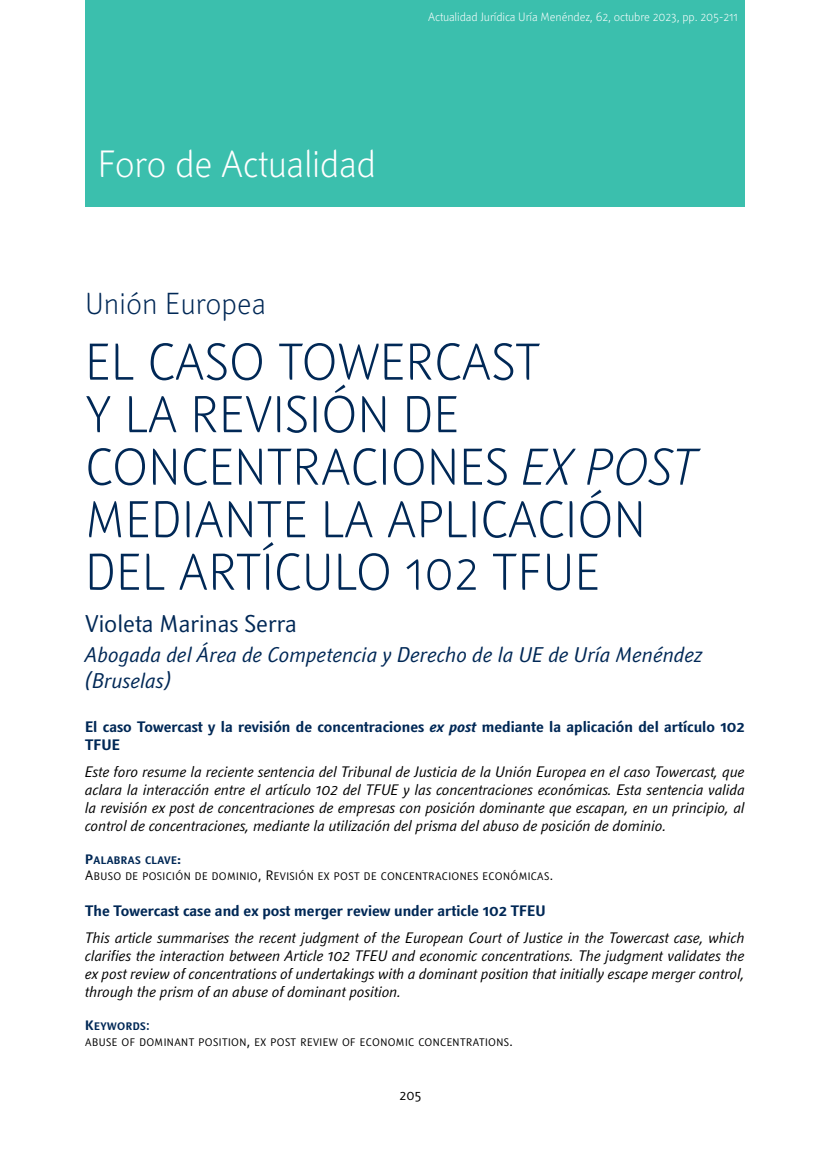
<style>
.page{position:relative;width:830px;height:1149px;background:#fff}
.page>*{position:absolute;margin:0;border:0;box-sizing:border-box;transform-origin:0 0}
.t1{font:300 51px/52.5px "Textra LT";color:#002856}
.t2{font:300 37.5px "Textra LT";letter-spacing:-.01em;color:#fff}
.t3{font:300 30px "Textra LT";color:#002856}
.t4{font:24px "Textra LT";color:#002856}
.t5{font:italic 21px/25.5px "Textra LT";color:#002856}
.t6{font:italic 15px/18px "Textra LT";color:#000;text-align:justify}
.t7{font:700 15px/18px "Textra LT";color:#002856}
.t8{font:13.5px "Textra LT";color:#000}
.t9{font:300 12px "Textra LT";letter-spacing:-.01em;color:#fff}
.t10{font:10.8px "Textra LT Book SC800";letter-spacing:.035em;color:#000}
.t11{font:10.8px "Textra LT Bold SC800";letter-spacing:.035em;color:#002856}
.s1{font-style:italic}
.s2{font-size:13.5px}
.s3{font-family:"Arial Narrow Bold SC800";font-size:13.5px}
</style>
<div class="page">
<div style="left:85px;top:0;width:659px;height:207px;background:#3bbfad"></div>
<h2 class="t2" style="left:98px;top:140px;width:279px">Foro de Actualidad</h2>
<p class="t9" style="left:428px;top:9px;width:311px">Actualidad Jurídica Uría Menéndez, 62, octubre 2023, pp. 205-211</p>
<h3 class="t3" style="left:85px;top:285px;width:182px">Unión Europea</h3>
<h1 class="t1" style="left:85px;top:334px;width:614px">EL CASO TOWERCAST<br>Y LA REVISIÓN DE<br>CONCENTRACIONES <span class="s1">EX POST<br></span>MEDIANTE LA APLICACIÓN<br>DEL ARTÍCULO 102 TFUE</h1>
<h3 class="t4" style="left:85px;top:608px;width:213px">Violeta Marinas Serra</h3>
<h3 class="t5" style="left:85px;top:641px;width:619px">Abogada del Área de Competencia y Derecho de la UE de Uría Menéndez (Bruselas)</h3>
<p class="t7" style="left:85px;top:717px;width:660px">El caso Towercast y la revisión de concentraciones <span class="s1">ex post</span> mediante la aplicación del artículo 102<br>TFUE</p>
<p class="t6" style="left:85px;top:762px;width:661px">Este foro resume la reciente sentencia del Tribunal de Justicia de la Unión Europea en el caso Towercast, que aclara la interacción entre el artículo 102 del TFUE y las concentraciones económicas. Esta sentencia valida la revisión ex post de concentraciones de empresas con posición dominante que escapan, en un principio, al control de concentraciones, mediante la utilización del prisma del abuso de posición de dominio.</p>
<p class="t11" style="left:85px;top:853px;width:97px"><span class="s2">P</span>ALABRAS CLAVE<span class="s2">:</span></p>
<p class="t10" style="left:85px;top:869px;width:469px"><span class="s2">A</span>BUSO DE POSICIÓN DE DOMINIO<span class="s2">, R</span>EVISIÓN EX POST DE CONCENTRACIONES ECONÓMICAS<span class="s2">.</span></p>
<p class="t7" style="left:85px;top:901px;width:462px">The Towercast case and ex post merger review under article 102 TFEU</p>
<p class="t6" style="left:85px;top:927px;width:661px">This article summarises the recent judgment of the European Court of Justice in the Towercast case, which clarifies the interaction between Article 102 TFEU and economic concentrations. The judgment validates the ex post review of concentrations of undertakings with a dominant position that initially escape merger control, through the prism of an abuse of dominant position.</p>
<p class="t11" style="left:85px;top:1018px;width:66px"><span class="s2">K</span>EYWORDS<span class="s3">:</span></p>
<p class="t10" style="left:85px;top:1035px;width:429px">ABUSE OF DOMINANT POSITION<span class="s2">,</span> EX POST REVIEW OF ECONOMIC CONCENTRATIONS<span class="s2">.</span></p>
<p class="t8" style="left:399px;top:1086px;width:24px">205</p>
</div>
